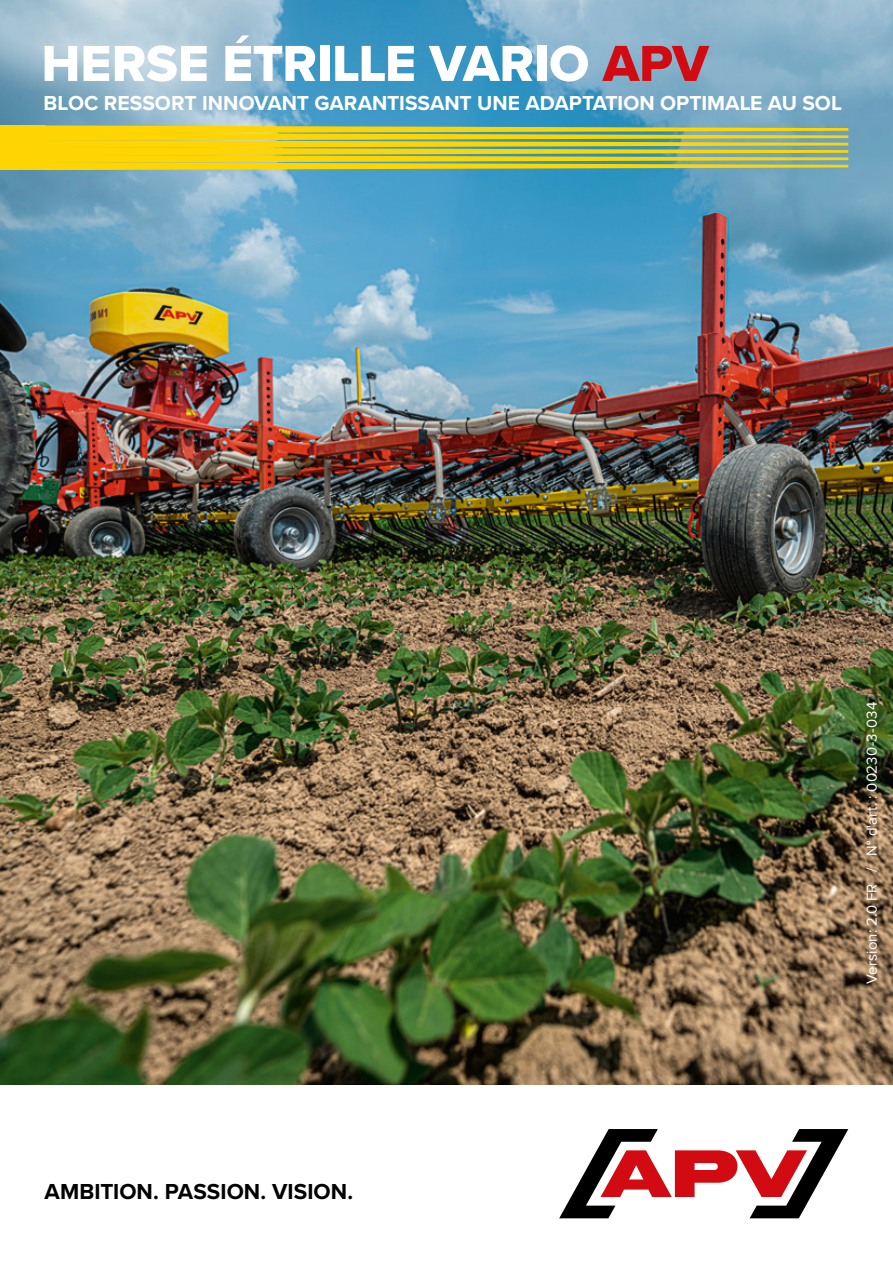
<style>
.page{position:relative;width:893px;height:1263px;background:#fff}
.page>*{position:absolute;margin:0;border:0;box-sizing:border-box;transform-origin:0 0}
.t1{font:52.5px "Proxima Nova Extrabld";letter-spacing:-.005em;color:#fff}
.t2{font:700 22.5px "Proxima Nova";color:#000}
.t3{font:700 21px "Proxima Nova";color:#fff}
.t4{font:15px "Proxima Nova";letter-spacing:.005em;color:#fff}
.s1{color:#d20a11}
</style>
<div class="page">
<img style="left:0;top:0;width:893px;height:1084px">
<svg style="left:45px;top:125px;width:803px;height:45px;background:#cbc439"></svg>
<div style="left:0;top:125px;width:45px;height:45px;background:#ffd500"></div>
<svg style="left:559px;top:1129px;width:289px;height:89px"></svg>
<h1 class="t1" style="left:41px;top:24px;width:669px">HERSE ÉTRILLE VARIO <span class="s1">APV</span></h1>
<p class="t3" style="left:44px;top:88px;width:800px">BLOC RESSORT INNOVANT GARANTISSANT UNE ADAPTATION OPTIMALE AU SOL</p>
<p class="t2" style="left:45px;top:1175px;width:310px">AMBITION. PASSION. VISION.</p>
<p class="t4" style="left:861px;top:984px;width:284px;rotate:-90deg">Version: 2.0 FR / N° d'art. : 00230-3-034</p>
</div>
